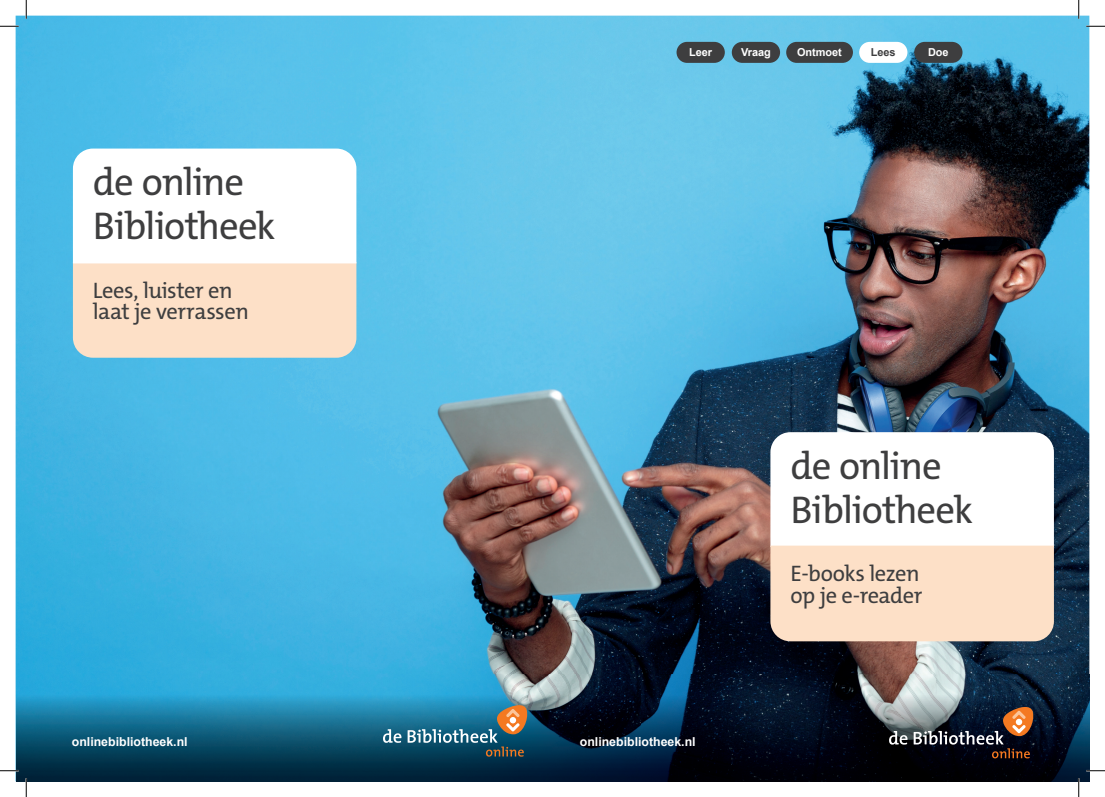
<style>
.page{position:relative;width:1105px;height:797px;background:#fff}
.page>*{position:absolute;margin:0;border:0;box-sizing:border-box;transform-origin:0 0}
.t1{font:38.75px/43.6px "The Mix C5";letter-spacing:-.03em;color:#3e3e3f}
.t2{font:22.5px/21.1px "The Mix C5";letter-spacing:-.02em;color:#3e3e3f}
.t3{font:700 12.38px "Arial";color:#fff}
.t4{font:700 10.88px "Arial";letter-spacing:-.005em;color:#fff}
.t5{font:700 10.88px "Arial";color:#3e3e3f}
</style>
<div class="page">
<img style="left:16px;top:16px;width:1073px;height:658px">
<img style="left:16px;top:674px;width:1073px;height:107px">
<div style="left:676px;top:42px;width:49px;height:21px;background:#3e3e3f;border-radius:10px"></div>
<div style="left:732px;top:42px;width:48px;height:21px;background:#3e3e3f;border-radius:10px"></div>
<div style="left:786px;top:42px;width:67px;height:21px;background:#3e3e3f;border-radius:10px"></div>
<div style="left:859px;top:42px;width:48px;height:21px;background:#fff;border-radius:10px"></div>
<div style="left:914px;top:42px;width:48px;height:21px;background:#3e3e3f;border-radius:10px"></div>
<svg style="left:889px;top:731px;width:18px;height:13px"></svg>
<svg style="left:914px;top:707px;width:119px;height:51px"></svg>
<svg style="left:770px;top:432px;width:284px;height:209px"></svg>
<svg style="left:383px;top:729px;width:18px;height:13px"></svg>
<svg style="left:408px;top:705px;width:119px;height:51px"></svg>
<svg style="left:73px;top:148px;width:283px;height:210px"></svg>
<svg style="left:0;top:25px;width:19px;height:2px"></svg>
<svg style="left:1086px;top:25px;width:19px;height:2px"></svg>
<svg style="left:0;top:770px;width:19px;height:1px"></svg>
<svg style="left:1086px;top:770px;width:19px;height:1px"></svg>
<svg style="left:25px;top:0;width:2px;height:19px"></svg>
<svg style="left:25px;top:778px;width:2px;height:19px"></svg>
<svg style="left:1078px;top:0;width:1px;height:19px"></svg>
<svg style="left:1078px;top:778px;width:1px;height:19px"></svg>
<h1 class="t1" style="left:93px;top:161px;width:184px">de online<br>Bibliotheek</h1>
<p class="t2" style="left:93px;top:280px;width:157px">Lees, luister en laat je verrassen</p>
<p class="t3" style="left:72px;top:732px;width:117px">onlinebibliotheek.nl</p>
<p class="t4" style="left:689px;top:44px;width:24px">Leer</p>
<p class="t4" style="left:741px;top:44px;width:31px">Vraag</p>
<p class="t4" style="left:797px;top:44px;width:46px">Ontmoet</p>
<p class="t5" style="left:871px;top:44px;width:26px">Lees</p>
<p class="t4" style="left:928px;top:44px;width:22px">Doe</p>
<h1 class="t1" style="left:790px;top:444px;width:184px">de online<br>Bibliotheek</h1>
<p class="t3" style="left:580px;top:732px;width:117px">onlinebibliotheek.nl</p>
<p class="t2" style="left:790px;top:563px;width:134px">E-books lezen op je e-reader</p>
</div>
